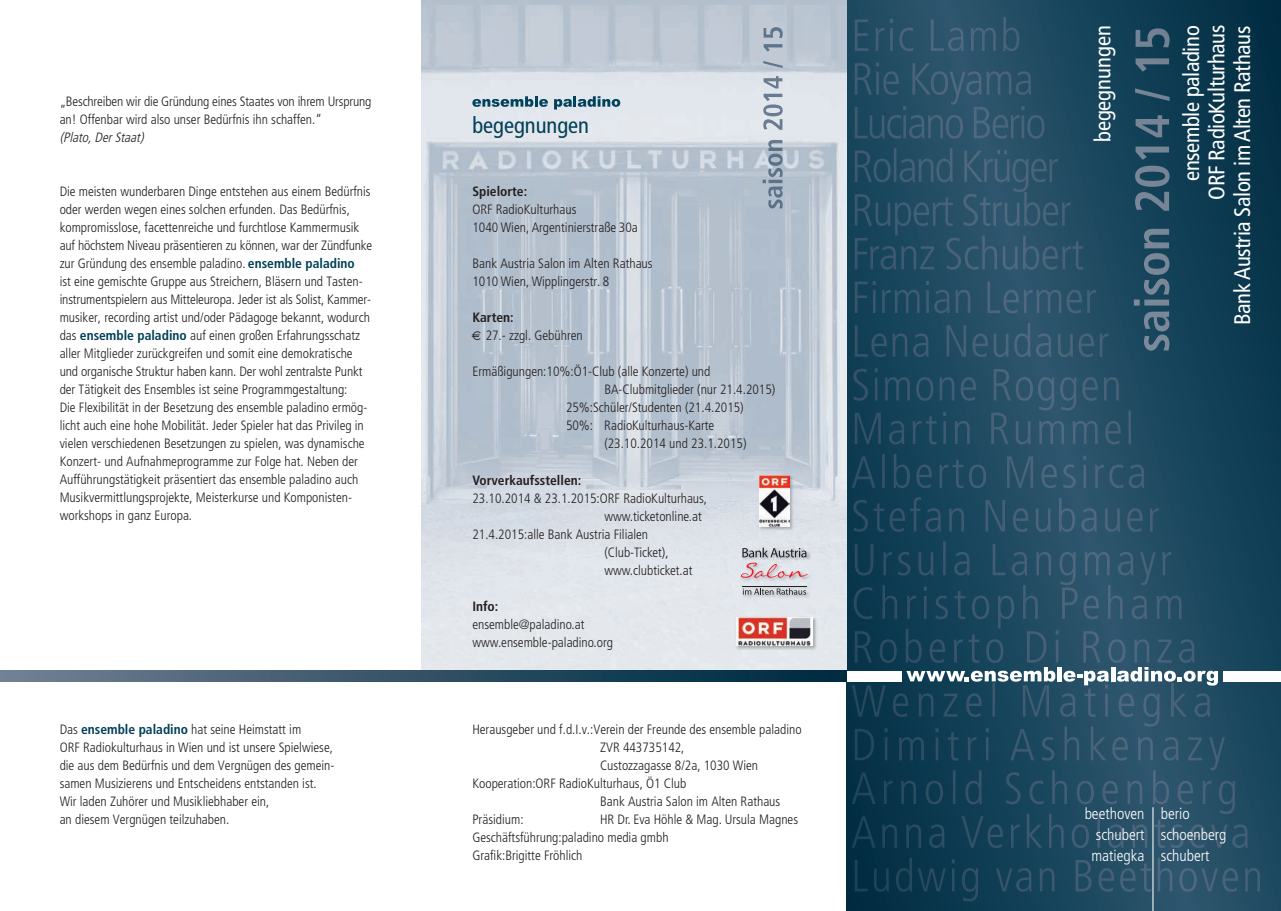
<style>
.page{position:relative;width:1281px;height:911px;background:#fff}
.page>*{position:absolute;margin:0;border:0;box-sizing:border-box;transform-origin:0 0}
.t1{font:condensed 22.5px/25.5px "Frutiger";letter-spacing:-.015em;color:#fff;text-align:right}
.t2{font:condensed 22.5px "Frutiger";color:#013f58}
.t3{font:300 condensed 15.75px/21px "Frutiger";color:#fff}
.t4{font:300 condensed 13.5px/18px "Frutiger";color:#231f20}
.t5{font:700 condensed 13.5px "Frutiger";color:#231f20}
.t6{font:italic 300 condensed 13.5px "Frutiger";color:#231f20}
.s1{font-weight:700;color:#013f58}
</style>
<div class="page">
<svg style="left:846px;top:0;width:434px;height:910px;background:#174359"></svg>
<img style="left:854px;top:17px;width:165px;height:34px">
<img style="left:854px;top:62px;width:176px;height:43px">
<img style="left:854px;top:106px;width:190px;height:32px">
<img style="left:854px;top:148px;width:203px;height:44px">
<img style="left:854px;top:192px;width:216px;height:43px">
<img style="left:854px;top:235px;width:228px;height:34px">
<img style="left:854px;top:281px;width:241px;height:32px">
<img style="left:854px;top:323px;width:254px;height:34px">
<img style="left:853px;top:368px;width:265px;height:42px">
<img style="left:854px;top:410px;width:276px;height:34px">
<img style="left:851px;top:454px;width:292px;height:34px">
<img style="left:853px;top:497px;width:305px;height:34px">
<img style="left:854px;top:541px;width:316px;height:44px">
<img style="left:853px;top:585px;width:328px;height:43px">
<img style="left:854px;top:628px;width:340px;height:34px">
<img style="left:851px;top:682px;width:358px;height:44px">
<img style="left:854px;top:726px;width:370px;height:44px">
<img style="left:851px;top:770px;width:383px;height:43px">
<img style="left:851px;top:813px;width:396px;height:34px">
<img style="left:854px;top:857px;width:405px;height:34px">
<img style="left:421px;top:0;width:425px;height:670px">
<svg style="left:0;top:670px;width:846px;height:11px;background:#335267"></svg>
<svg style="left:472px;top:96px;width:76px;height:11px"></svg>
<svg style="left:554px;top:96px;width:66px;height:13px"></svg>
<img style="left:730px;top:610px;width:93px;height:46px">
<img style="left:736px;top:617px;width:76px;height:28px">
<img style="left:754px;top:469px;width:45px;height:69px">
<img style="left:759px;top:475px;width:30px;height:51px">
<img style="left:735px;top:541px;width:81px;height:63px">
<svg style="left:742px;top:588px;width:64px;height:6px"></svg>
<svg style="left:740px;top:547px;width:67px;height:30px;background:#c8bbc2"></svg>
<hr style="left:742px;top:585px;width:64px;height:1px;background:#231f20">
<img style="left:762px;top:27px;width:20px;height:181px">
<img style="left:1133px;top:28px;width:36px;height:322px">
<div style="left:846px;top:670px;width:54px;height:11px;background:#fff"></div>
<div style="left:1223px;top:670px;width:57px;height:11px;background:#fff"></div>
<hr style="left:1152px;top:807px;width:1px;height:103px;background:#fff">
<svg style="left:906px;top:666px;width:149px;height:15px"></svg>
<hr style="left:1057px;top:666px;width:4px;height:15px;background:#fff">
<svg style="left:1063px;top:670px;width:45px;height:15px"></svg>
<svg style="left:1110px;top:666px;width:4px;height:15px"></svg>
<svg style="left:1116px;top:666px;width:101px;height:19px"></svg>
<svg style="left:472px;top:331px;width:8px;height:9px"></svg>
<p class="t4" style="left:60px;top:92px;width:313px">„Beschreiben wir die Gründung eines Staates von ihrem Ursprung an! Offenbar wird also unser Bedürfnis ihn schaffen.“</p>
<p class="t6" style="left:60px;top:130px;width:89px">(Plato,DerStaat)</p>
<p class="t4" style="left:60px;top:182px;width:314px">Die meisten wunderbaren Dinge entstehen aus einem Bedürfnis oder werden wegen eines solchen erfunden. Das Bedürfnis, kompromisslose, facettenreiche und furchtlose Kammermusik auf höchstem Niveau präsentieren zu können, war der Zündfunke zur Gründung des ensemble paladino. <span class="s1">ensemble paladino<br></span>ist eine gemischte Gruppe aus Streichern, Bläsern und Tasten&shy;instrumentspielern aus Mitteleuropa. Jeder ist als Solist, Kammer&shy;musiker, recording artist und/oder Pädagoge bekannt, wodurch das <span class="s1">ensemble paladino</span> auf einen großen Erfahrungsschatz aller Mitglieder zurückgreifen und somit eine demokratische und organische Struktur haben kann. Der wohl zentralste Punkt der Tätigkeit des Ensembles ist seine Programmgestaltung:<br>Die Flexibilität in der Besetzung des ensemble paladino ermög&shy;licht auch eine hohe Mobilität. Jeder Spieler hat das Privileg in vielen verschiedenen Besetzungen zu spielen, was dynamische Konzert- und Aufnahmeprogramme zur Folge hat. Neben der Aufführungstätigkeit präsentiert das ensemble paladino auch Musikvermittlungsprojekte, Meisterkurse und Komponisten&shy;workshops in ganz Europa.</p>
<p class="t4" style="left:60px;top:720px;width:276px">Das <span class="s1">ensemble paladino</span> hat seine Heimstatt im<br>ORF Radiokulturhaus in Wien und ist unsere Spielwiese, die aus dem Bedürfnis und dem Vergnügen des gemein&shy;samen Musizierens und Entscheidens entstanden ist.<br>Wir laden Zuhörer und Musikliebhaber ein,<br>an diesem Vergnügen teilzuhaben.</p>
<h1 class="t2" style="left:472px;top:112px;width:118px">begegnungen</h1>
<p class="t5" style="left:472px;top:183px;width:56px">Spielorte:</p>
<p class="t4" style="left:472px;top:201px;width:167px">ORF RadioKulturhaus<br>1040 Wien, Argentinierstraße 30a</p>
<p class="t4" style="left:472px;top:255px;width:182px">Bank Austria Salon im Alten Rathaus<br>1010 Wien, Wipplingerstr. 8</p>
<p class="t5" style="left:472px;top:309px;width:43px">Karten:</p>
<p class="t4" style="left:485px;top:327px;width:98px">27.- zzgl. Gebühren</p>
<p class="t4" style="left:472px;top:363px;width:239px">Ermäßigungen:10%:Ö1-Club (alle Konzerte) und</p>
<p class="t4" style="left:604px;top:381px;width:172px">BA-Clubmitglieder (nur 21.4.2015)</p>
<p class="t4" style="left:566px;top:399px;width:179px">25%:Schüler/Studenten (21.4.2015)</p>
<p class="t4" style="left:566px;top:417px;width:150px">50%: RadioKulturhaus-Karte</p>
<p class="t4" style="left:604px;top:435px;width:144px">(23.10.2014 und 23.1.2015)</p>
<p class="t5" style="left:472px;top:471px;width:110px">Vorverkaufsstellen:</p>
<p class="t4" style="left:472px;top:489px;width:236px">23.10.2014 &amp; 23.1.2015:ORF RadioKulturhaus,</p>
<p class="t4" style="left:604px;top:507px;width:99px">www.ticketonline.at</p>
<p class="t4" style="left:472px;top:525px;width:177px">21.4.2015:alle Bank Austria Filialen</p>
<p class="t4" style="left:604px;top:543px;width:66px">(Club-Ticket),</p>
<p class="t4" style="left:604px;top:561px;width:90px">www.clubticket.at</p>
<p class="t5" style="left:472px;top:597px;width:27px">Info:</p>
<p class="t4" style="left:472px;top:615px;width:142px">ensemble@paladino.at www.ensemble-paladino.org</p>
<p class="t4" style="left:472px;top:720px;width:330px">Herausgeber und f.d.I.v.:Verein der Freunde des ensemble paladino</p>
<p class="t4" style="left:600px;top:738px;width:86px">ZVR 443735142,</p>
<p class="t4" style="left:600px;top:756px;width:160px">Custozzagasse 8/2a, 1030 Wien</p>
<p class="t4" style="left:472px;top:774px;width:215px">Kooperation:ORF RadioKulturhaus, Ö1 Club</p>
<p class="t4" style="left:600px;top:792px;width:182px">Bank Austria Salon im Alten Rathaus</p>
<p class="t4" style="left:472px;top:810px;width:53px">Präsidium:</p>
<p class="t4" style="left:472px;top:810px;width:327px;text-indent:128px">HR Dr. Eva Höhle &amp; Mag. Ursula Magnes<br>Geschäftsführung:paladino media gmbh<br>Grafik:Brigitte Fröhlich</p>
<h1 class="t1" style="left:1089px;top:142px;width:118px;rotate:-90deg">begegnungen</h1>
<h1 class="t1" style="left:1178px;top:325px;width:302px;rotate:-90deg">ensemble paladino<br>ORF RadioKulturhaus<br>Bank Austria Salon im Alten Rathaus</h1>
<p class="t3" style="left:1091px;top:802px;width:55px;text-align:justify;text-indent:-7px">beethoven schubert matiegka</p>
<p class="t3" style="left:1160px;top:802px;width:67px">berio schoenberg schubert</p>
</div>
